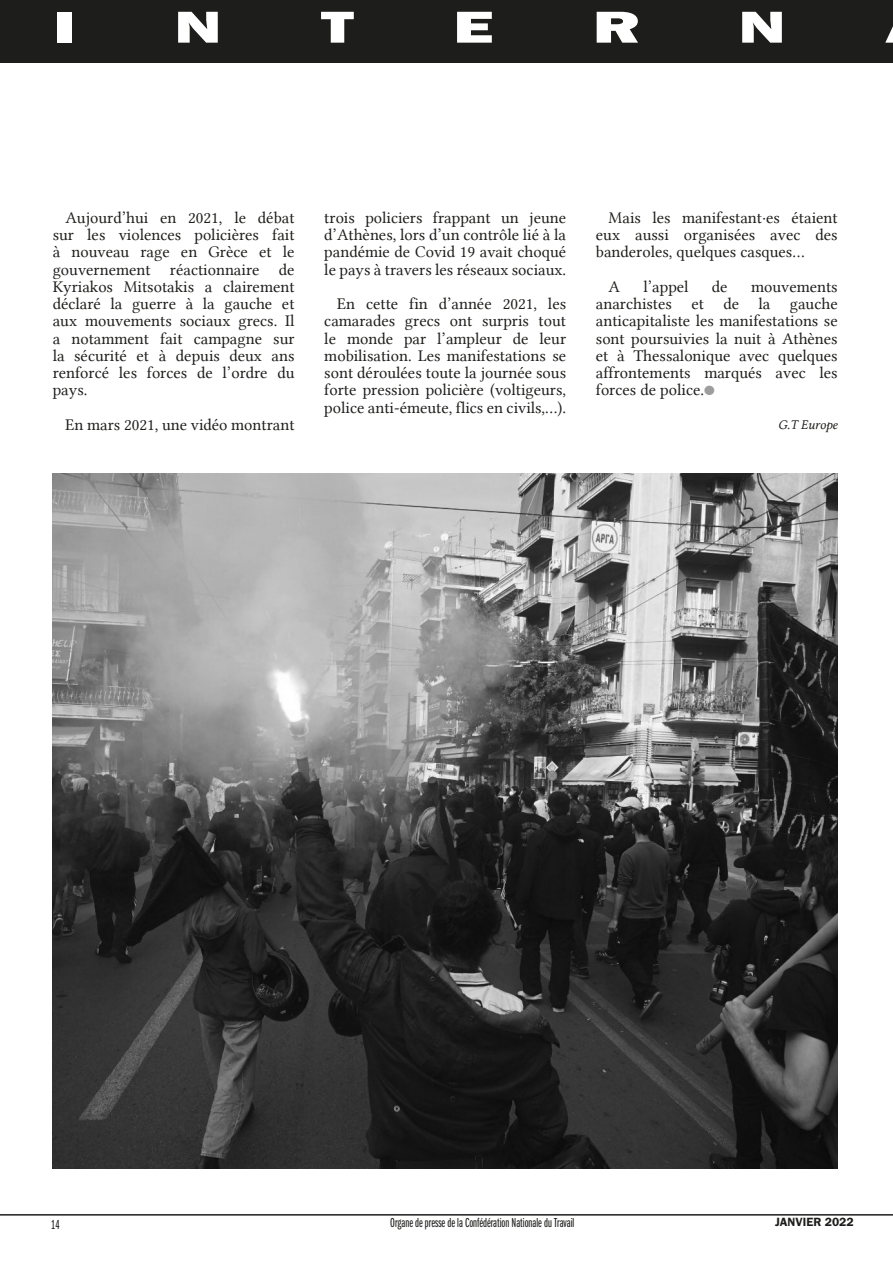
<style>
.page{position:relative;width:893px;height:1263px;background:#fff}
.page>*{position:absolute;margin:0;border:0;box-sizing:border-box;transform-origin:0 0}
.t1{font:45px "ITC Franklin Gothic Std Hvy";color:#fff;scale:1.5 1}
.Normal_e{font:16.5px/17.2px "Lin Libertine";color:#1d1d1b;text-align:justify}
.t2{font:13.5px "ITC Franklin Gothic Std Bk X Cp";color:#1d1d1b}
.Normal_e-2{font:13.5px "Lin Libertine I";color:#1d1d1b}
.t3{font:600 12px "ITC Franklin Gothic Std";color:#1d1d1b}
.s1{color:#9d9d9d}
</style>
<div class="page">
<hr style="left:0;top:1214px;width:893px;height:1px;background:#1d1d1b">
<div style="left:0;top:0;width:893px;height:63px;background:#1d1d1b"></div>
<img style="left:53px;top:473px;width:785px;height:695px">
<p class="t1" style="left:53px;top:1px;width:16px">I</p>
<p class="t1" style="left:174px;top:1px;width:33px">N</p>
<p class="t1" style="left:321px;top:1px;width:24px">T</p>
<p class="t1" style="left:454px;top:1px;width:28px">E</p>
<p class="t1" style="left:593px;top:1px;width:32px">R</p>
<p class="t1" style="left:738px;top:1px;width:33px">N</p>
<p class="Normal_e" style="left:53px;top:209px;width:243px;text-indent:13px">Aujourd’hui en 2021, le débat sur les violences policières fait à nouveau rage en Grèce et le gouvernement réactionnaire de Kyriakos Mitsotakis a clairement déclaré la guerre à la gauche et aux mouvements sociaux grecs. Il a notamment fait campagne sur la sécurité et à depuis deux ans renforcé les forces de l’ordre du pays.</p>
<p class="Normal_e" style="left:65px;top:416px;width:231px">En mars 2021, une vidéo montrant</p>
<p class="Normal_e" style="left:324px;top:209px;width:243px">trois policiers frappant un jeune d’Athènes, lors d’un contrôle lié à la pandémie de Covid 19 avait choqué le pays à travers les réseaux sociaux.</p>
<p class="Normal_e" style="left:324px;top:295px;width:243px;text-indent:13px">En cette fin d’année 2021, les camarades grecs ont surpris tout le monde par l’ampleur de leur mobilisation. Les manifestations se sont déroulées toute la journée sous forte pression policière (voltigeurs, police anti-émeute, flics en civils,…).</p>
<p class="Normal_e" style="left:596px;top:209px;width:243px;text-indent:13px">Mais les manifestant·es étaient eux aussi organisées avec des banderoles, quelques casques…</p>
<p class="Normal_e" style="left:609px;top:278px;width:13px">A</p>
<p class="Normal_e" style="left:643px;top:278px;width:47px">l’appel</p>
<p class="Normal_e" style="left:712px;top:278px;width:17px">de</p>
<p class="Normal_e" style="left:596px;top:278px;width:243px;text-indent:155px">mouvements anarchistes et de la gauche anticapitaliste les manifestations se sont poursuivies la nuit à Athènes et à Thessalonique avec quelques affrontements marqués avec les forces de police.<span class="s1">●</span></p>
<p class="Normal_e-2" style="left:778px;top:417px;width:61px">G.T Europe</p>
<p class="t2" style="left:51px;top:1217px;width:10px">14</p>
<p class="t2" style="left:390px;top:1215px;width:186px">Organe de presse de la Confédération Nationale du Travail</p>
<p class="t3" style="left:775px;top:1215px;width:80px">JANVIER 2022</p>
</div>
